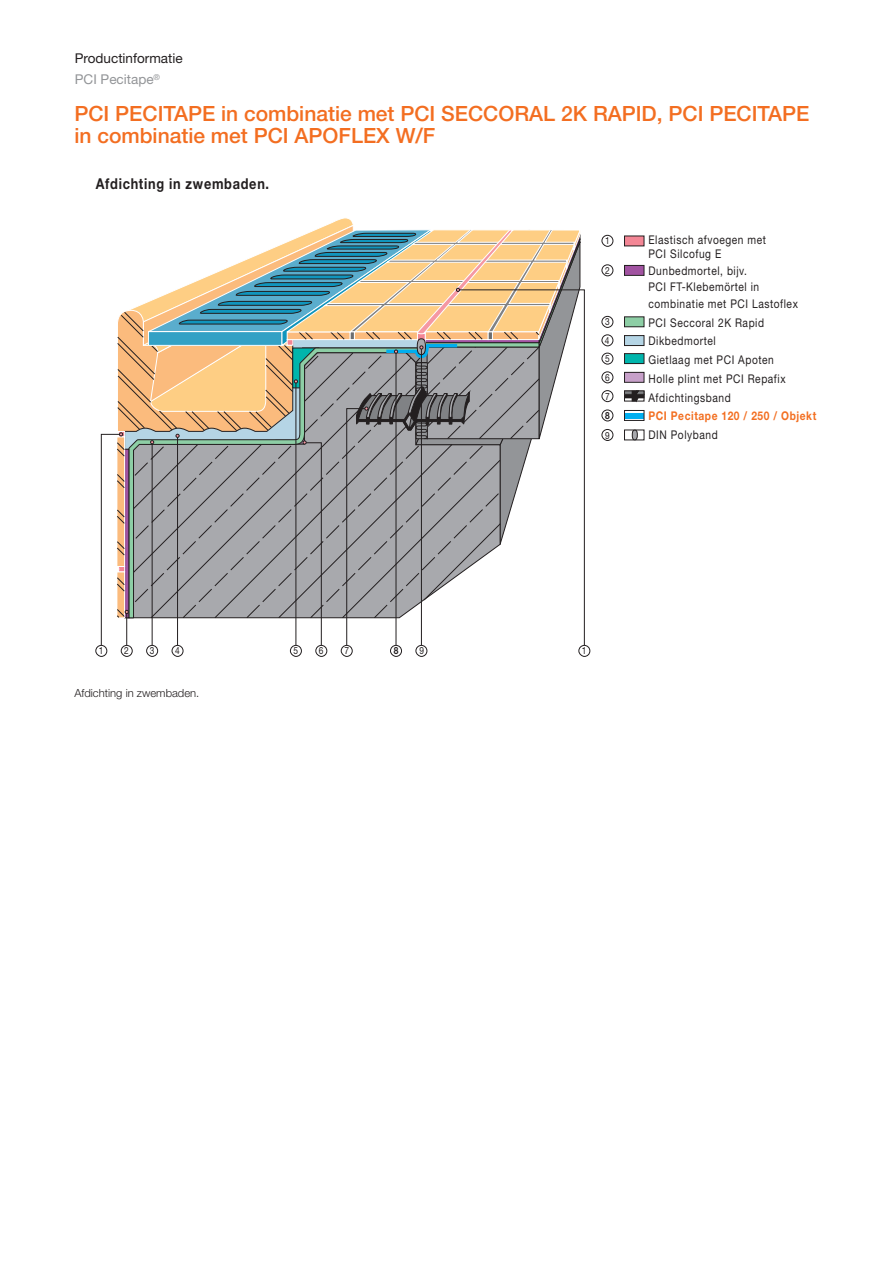
<style>
.page{position:relative;width:893px;height:1263px;background:#fff}
.page>*{position:absolute;margin:0;border:0;box-sizing:border-box;transform-origin:0 0}
.t1{font:500 21px/21.3px "Helvetica Neue LT Pro";color:#f36e21}
.t2{font:700 15px "Helvetica Neue";letter-spacing:.055em;color:#231f20;scale:.85 1}
.t3{font:13.5px/21.3px "Helvetica Neue LT Pro";color:#231f20}
.t4{font:12px/18.8px "Helvetica Neue";letter-spacing:.055em;color:#231f20;scale:.85 1}
.t5{font:700 12px "Helvetica Neue";letter-spacing:.055em;color:#f36f21;scale:.85 1}
.t6{font:300 11.25px "Helvetica Neue LT Pro";color:#231f20}
.t7{font:9.9px/18.8px "Helvetica Neue";color:#231f20;text-align:justify;scale:.85 1}
.t8{font:700 9.9px "Helvetica Neue";color:#231f20;scale:.85 1}
.s1{color:#939598}
</style>
<div class="page">
<div style="left:95px;top:645px;width:12px;height:12px;border:1px solid #231f20;border-radius:50%"></div>
<svg style="left:581px;top:289px;width:4px;height:357px"></svg>
<div style="left:578px;top:645px;width:12px;height:12px;border:1px solid #231f20;border-radius:50%"></div>
<div style="left:121px;top:645px;width:12px;height:12px;border:1px solid #231f20;border-radius:50%"></div>
<div style="left:146px;top:645px;width:12px;height:12px;border:1px solid #231f20;border-radius:50%"></div>
<div style="left:172px;top:645px;width:11px;height:12px;border:1px solid #231f20;border-radius:50%"></div>
<div style="left:416px;top:645px;width:11px;height:12px;border:1px solid #231f20;border-radius:50%"></div>
<div style="left:390px;top:645px;width:12px;height:12px;border:1px solid #231f20;border-radius:50%"></div>
<div style="left:341px;top:645px;width:12px;height:12px;border:1px solid #231f20;border-radius:50%"></div>
<div style="left:315px;top:645px;width:12px;height:12px;border:1px solid #231f20;border-radius:50%"></div>
<div style="left:290px;top:645px;width:12px;height:12px;border:1px solid #231f20;border-radius:50%"></div>
<div style="left:624px;top:412px;width:20px;height:6px;background:#00aeef"></div>
<div style="left:624px;top:410px;width:20px;height:11px;border:1px solid #231f20"></div>
<div style="left:624px;top:430px;width:20px;height:10px;border:1px solid #231f20"></div>
<div style="left:602px;top:316px;width:11px;height:12px;border:1px solid #231f20;border-radius:50%"></div>
<div style="left:602px;top:264px;width:11px;height:12px;border:1px solid #231f20;border-radius:50%"></div>
<div style="left:602px;top:235px;width:11px;height:12px;border:1px solid #231f20;border-radius:50%"></div>
<div style="left:624px;top:236px;width:20px;height:10px;background:#f38695"></div>
<div style="left:602px;top:353px;width:11px;height:11px;border:1px solid #231f20;border-radius:50%"></div>
<div style="left:602px;top:371px;width:11px;height:12px;border:1px solid #231f20;border-radius:50%"></div>
<div style="left:602px;top:390px;width:11px;height:12px;border:1px solid #231f20;border-radius:50%"></div>
<div style="left:602px;top:410px;width:11px;height:11px;border:1px solid #231f20;border-radius:50%"></div>
<div style="left:602px;top:429px;width:11px;height:12px;border:1px solid #231f20;border-radius:50%"></div>
<div style="left:602px;top:334px;width:11px;height:12px;border:1px solid #231f20;border-radius:50%"></div>
<div style="left:624px;top:336px;width:20px;height:10px;background:#b5d5e5"></div>
<div style="left:624px;top:335px;width:20px;height:11px;border:1px solid #231f20"></div>
<div style="left:624px;top:354px;width:20px;height:10px;background:#00b5ac"></div>
<div style="left:624px;top:353px;width:20px;height:11px;border:1px solid #231f20"></div>
<div style="left:624px;top:372px;width:20px;height:10px;background:#c7a0c9"></div>
<div style="left:624px;top:372px;width:20px;height:10px;border:1px solid #231f20"></div>
<div style="left:624px;top:394px;width:20px;height:4px;border:1px solid #231f20"></div>
<div style="left:624px;top:391px;width:20px;height:4px;border:1px solid #231f20"></div>
<hr style="left:632px;top:391px;width:4px;height:10px;background:#231f20">
<div style="left:624px;top:317px;width:20px;height:10px;background:#8dcea5"></div>
<div style="left:624px;top:317px;width:20px;height:10px;border:1px solid #231f20"></div>
<div style="left:624px;top:265px;width:20px;height:10px;background:#a153a1"></div>
<div style="left:624px;top:265px;width:20px;height:11px;border:1px solid #231f20"></div>
<svg style="left:98px;top:218px;width:483px;height:428px"></svg>
<svg style="left:636px;top:390px;width:3px;height:11px"></svg>
<div style="left:632px;top:430px;width:5px;height:10px;background:#a8a9ad;border-radius:50%"></div>
<div style="left:632px;top:430px;width:6px;height:10px;border:1px solid #231f20;border-radius:50%"></div>
<p class="t3" style="left:75px;top:49px;width:109px">Productinformatie<br><span class="s1">PCI Pecitape</span><sup>®</sup></p>
<h1 class="t1" style="left:74px;top:105px;width:736px">PCI PECITAPE in combinatie met PCI SECCORAL 2K RAPID, PCI PECITAPE in combinatie met PCI APOFLEX W/F</h1>
<p class="t2" style="left:96px;top:178px;width:205px">Afdichting in zwembaden.</p>
<p class="t7" style="left:605px;top:232px;width:7px">1</p>
<p class="t7" style="left:605px;top:262px;width:7px">2</p>
<p class="t7" style="left:605px;top:313px;width:7px">3</p>
<p class="t7" style="left:605px;top:332px;width:7px">4</p>
<p class="t7" style="left:605px;top:350px;width:7px">5<br>6<br>7</p>
<p class="t8" style="left:605px;top:412px;width:7px">8</p>
<p class="t7" style="left:605px;top:427px;width:7px">9</p>
<p class="t4" style="left:648px;top:234px;width:140px;line-height:14.2px">Elastisch afvoegen met<br>PCI Silcofug E</p>
<p class="t4" style="left:648px;top:263px;width:177px;line-height:16.5px">Dunbedmortel, bijv.<br>PCI FT-Klebemörtel in combinatie met PCI Lastoflex</p>
<p class="t4" style="left:648px;top:314px;width:163px">PCI Seccoral 2K Rapid<br>Dikbedmortel<br>Gietlaag met PCI Apoten<br>Holle plint met PCI Repafix<br>Afdichtingsband</p>
<p class="t5" style="left:648px;top:412px;width:199px">PCI Pecitape 120 / 250 / Objekt</p>
<p class="t4" style="left:648px;top:427px;width:83px">DIN Polyband</p>
<p class="t7" style="left:99px;top:642px;width:7px">1</p>
<p class="t7" style="left:124px;top:642px;width:7px">2</p>
<p class="t7" style="left:150px;top:642px;width:7px">3</p>
<p class="t7" style="left:175px;top:642px;width:7px">4</p>
<p class="t7" style="left:293px;top:642px;width:7px">5</p>
<p class="t7" style="left:319px;top:642px;width:7px">6</p>
<p class="t7" style="left:345px;top:642px;width:7px">7</p>
<p class="t8" style="left:394px;top:647px;width:7px">8</p>
<p class="t7" style="left:419px;top:642px;width:7px">9</p>
<p class="t7" style="left:582px;top:642px;width:7px">1</p>
<p class="t6" style="left:74px;top:688px;width:127px">Afdichting in zwembaden.</p>
</div>
